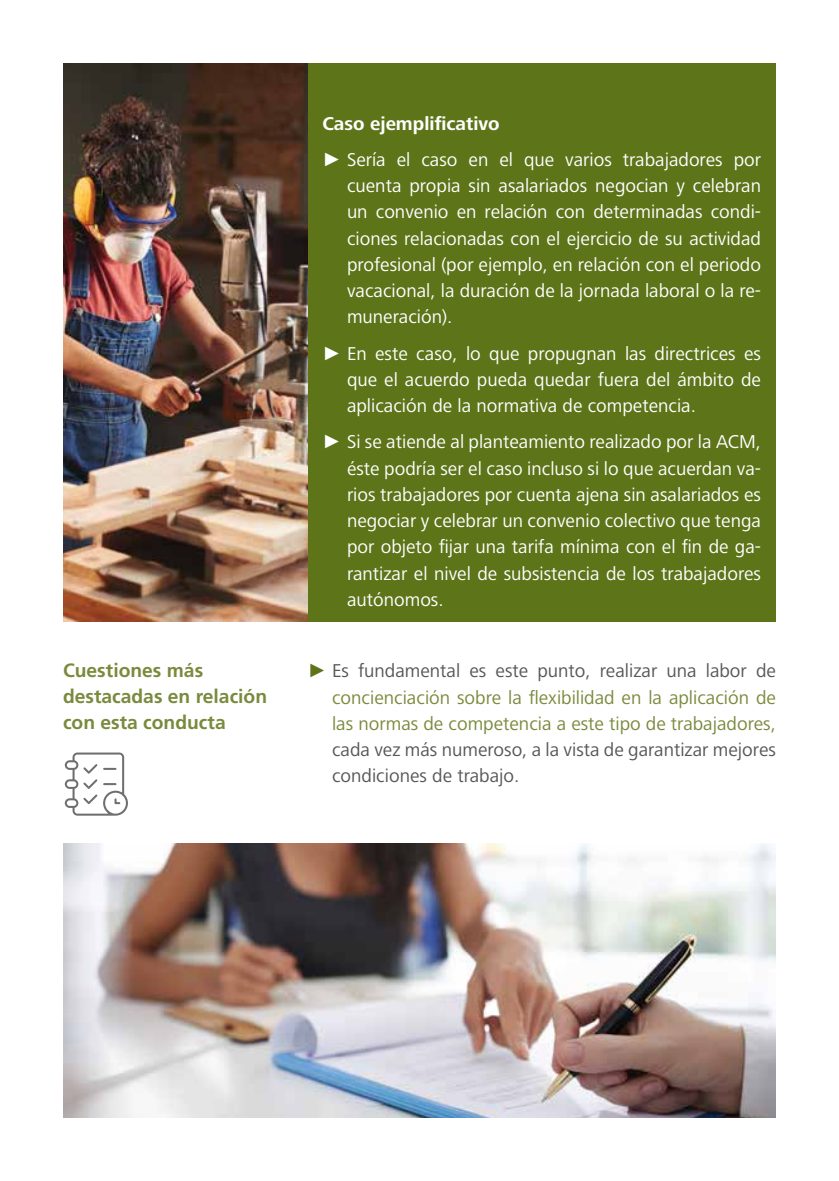
<style>
.page{position:relative;width:839px;height:1181px;background:#fff}
.page>*{position:absolute;margin:0;border:0;box-sizing:border-box;transform-origin:0 0}
.t1{font:19.25px/26.2px "Frutiger Next LT";color:#fff;text-align:justify}
.t2{font:19.25px/26.2px "Frutiger Next LT";color:#7a8a3d;text-align:justify}
.t3{font:19.25px/26.2px "Frutiger Next LT";color:#575756}
.t4{font:700 19.25px/26.2px "Frutiger";color:#7a8a3d}
.s1{font-weight:700}
.s2{font-family:"Arial";font-weight:700}
.s3{font-family:"Arial";font-weight:700;color:#5d7419}
.s4{color:#575756}
</style>
<div class="page">
<div style="left:307px;top:63px;width:468px;height:558px;background:#5d7419"></div>
<img style="left:63px;top:63px;width:244px;height:558px">
<svg style="left:64px;top:752px;width:64px;height:64px"></svg>
<img style="left:63px;top:843px;width:712px;height:275px">
<p class="t1" style="left:322px;top:105px;width:440px;line-height:36.2px"><span class="s1">Caso ejemplificativo<br></span><span class="s2">►</span> Sería el caso en el que varios trabajadores por</p>
<p class="t1" style="left:347px;top:173px;width:415px">cuenta propia sin asalariados negocian y celebran un convenio en relación con determinadas condi&shy;ciones relacionadas con el ejercicio de su actividad profesional (por ejemplo, en relación con el periodo vacacional, la duración de la jornada laboral o la re&shy;muneración).</p>
<p class="t1" style="left:347px;top:340px;width:415px;text-indent:-24px"><span class="s2">►</span> En este caso, lo que propugnan las directrices es que el acuerdo pueda quedar fuera del ámbito de aplicación de la normativa de competencia.</p>
<p class="t1" style="left:347px;top:429px;width:415px;text-indent:-24px"><span class="s2">►</span> Si se atiende al planteamiento realizado por la ACM, éste podría ser el caso incluso si lo que acuerdan va&shy;rios trabajadores por cuenta ajena sin asalariados es negociar y celebrar un convenio colectivo que tenga por objeto fijar una tarifa mínima con el fin de ga&shy;rantizar el nivel de subsistencia de los trabajadores autónomos.</p>
<p class="t4" style="left:63px;top:657px;width:205px">Cuestiones más destacadas en relación con esta conducta</p>
<p class="t2" style="left:332px;top:658px;width:445px;text-indent:-24px"><span class="s3">►</span> <span class="s4">Es fundamental es este punto, realizar una labor de </span>concienciación sobre la flexibilidad en la aplicación de las normas de competencia a este tipo de trabajadores,</p>
<p class="t3" style="left:332px;top:736px;width:445px">cada vez más numeroso, a la vista de garantizar mejores condiciones de trabajo.</p>
</div>
